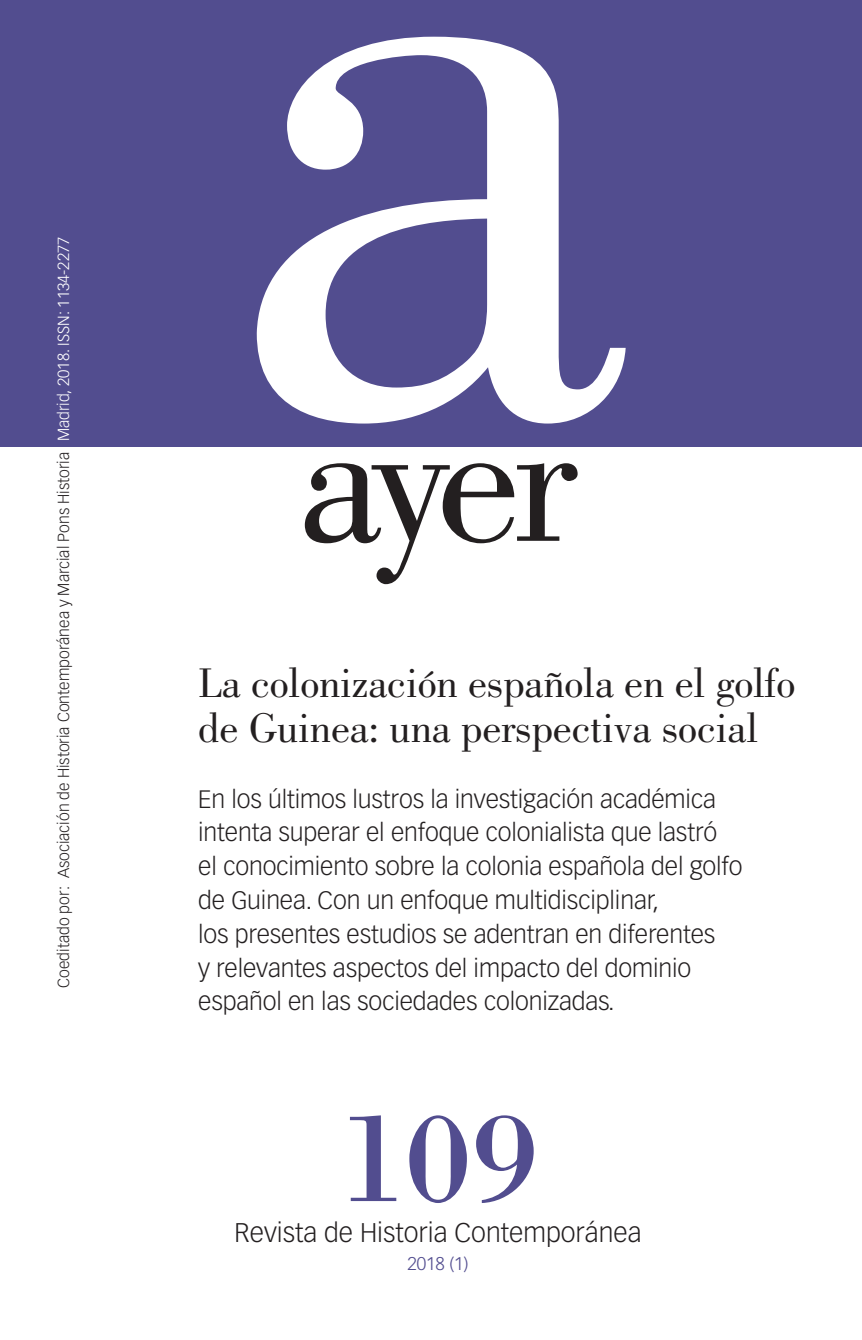
<style>
.page{position:relative;width:862px;height:1340px;background:#fff}
.page>*{position:absolute;margin:0;border:0;box-sizing:border-box;transform-origin:0 0}
.t1{font:132.75px "Bodoni LT Std";color:#524d8f}
.t2{font:42.75px/45px "Bodoni Std";letter-spacing:-.005em;color:#231f20}
.t3{font:300 26.55px "Vectora LH";color:#231f20}
.t4{font:300 24.75px/33.8px "Vectora LH";letter-spacing:-.005em;color:#231f20}
.t5{font:300 18px "Vectora LH";color:#524d8f}
.t6{font:300 15.75px "Vectora LH";color:#231f20}
.s1{color:#fff}
</style>
<div class="page">
<div style="left:0;top:0;width:861px;height:446px;background:#524d8f"></div>
<svg style="left:304px;top:463px;width:273px;height:121px"></svg>
<svg style="left:256px;top:37px;width:369px;height:386px"></svg>
<p class="t6" style="left:54px;top:987px;width:752px;rotate:-90deg">Coeditado por : Asociación de Historia Contemporánea y Marcial Pons Historia <span class="s1">Madrid, 2018. ISSN: 1134-2277</span></p>
<h2 class="t2" style="left:198px;top:661px;width:598px">La colonización española en el golfo de Guinea: una perspectiva social</h2>
<p class="t4" style="left:198px;top:782px;width:545px">En los últimos lustros la investigación académica intenta superar el enfoque colonialista que lastró<br>el conocimiento sobre la colonia española del golfo de Guinea. Con un enfoque multidisciplinar,<br>los presentes estudios se adentran en diferentes<br>y relevantes aspectos del impacto del dominio español en las sociedades colonizadas.</p>
<h1 class="t1" style="left:339px;top:1076px;width:201px">109</h1>
<p class="t3" style="left:234px;top:1217px;width:408px">Revista de Historia Contemporánea</p>
<p class="t5" style="left:407px;top:1253px;width:62px">2018 (1)</p>
</div>
